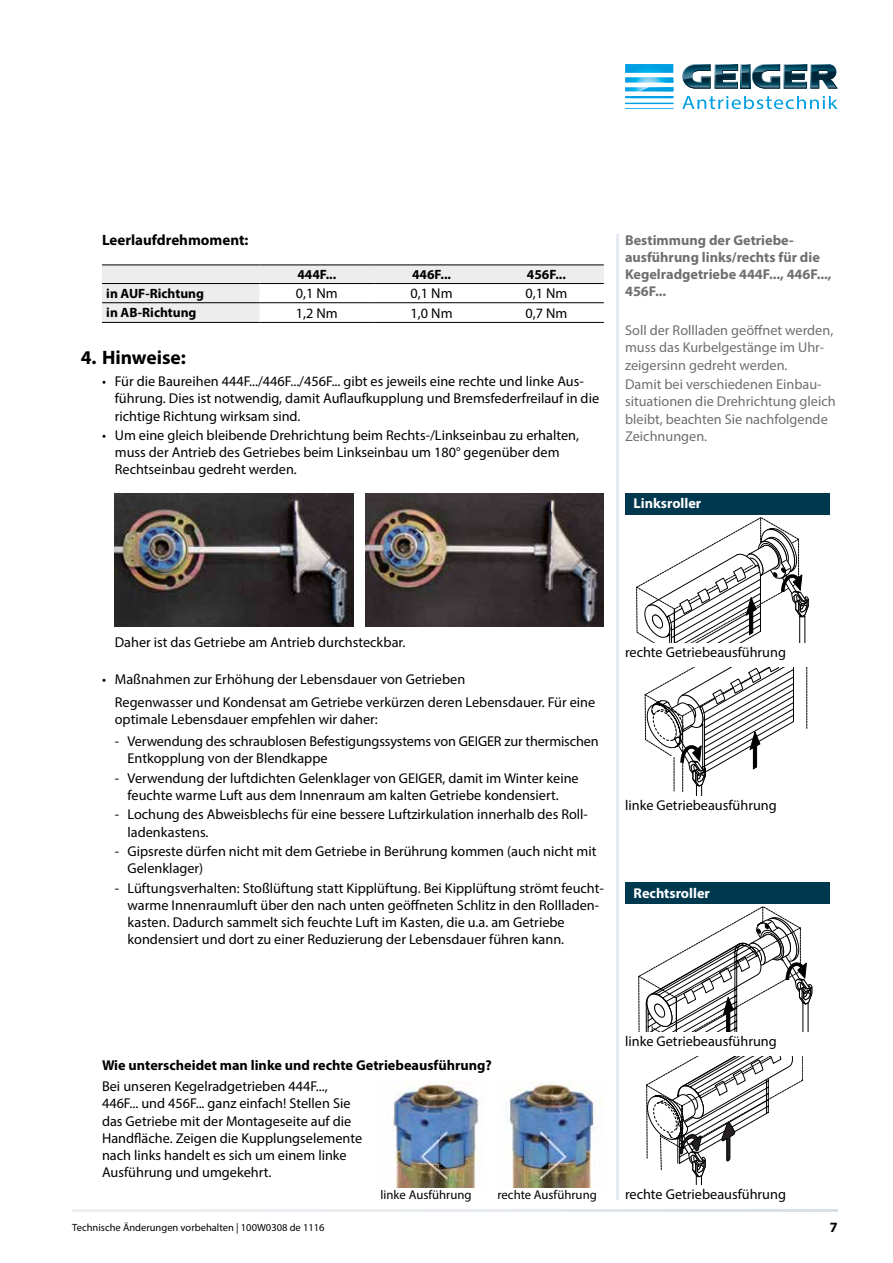
<style>
.page{position:relative;width:893px;height:1263px;background:#fff}
.page>*{position:absolute;margin:0;border:0;box-sizing:border-box;transform-origin:0 0}
.t1{font:700 19.5px "Myriad Pro";color:#000}
.t2{font:700 15px "Myriad Pro";color:#000}
.t3{font:14.25px/17.2px "Myriad Pro";color:#000}
.t4{font:14.25px/17.2px "Myriad Pro";color:#706f6f}
.t5{font:700 14.25px/17.2px "Myriad Pro";color:#706f6f}
.t6{font:700 14.25px "Myriad Pro";color:#000}
.t7{font:700 14.25px "Myriad Pro";color:#fff}
.t8{font:700 13.5px "Myriad Pro";color:#000}
.t9{font:12.75px "Myriad Pro";color:#000}
.t10{font:10.5px "Myriad Pro";color:#000}
</style>
<div class="page">
<svg style="left:682px;top:96px;width:156px;height:13px"></svg>
<svg style="left:625px;top:64px;width:48px;height:45px"></svg>
<svg style="left:682px;top:64px;width:156px;height:25px"></svg>
<svg style="left:102px;top:265px;width:502px;height:57px"></svg>
<hr style="left:102px;top:302px;width:157px;height:1px;background:#000">
<hr style="left:259px;top:302px;width:115px;height:1px;background:#000">
<hr style="left:374px;top:302px;width:115px;height:1px;background:#000">
<hr style="left:489px;top:302px;width:115px;height:1px;background:#000">
<hr style="left:259px;top:322px;width:115px;height:1px;background:#000">
<hr style="left:374px;top:322px;width:115px;height:1px;background:#000">
<hr style="left:489px;top:322px;width:115px;height:1px;background:#000">
<hr style="left:102px;top:322px;width:157px;height:1px;background:#000">
<hr style="left:102px;top:264px;width:157px;height:1px;background:#000">
<hr style="left:259px;top:264px;width:115px;height:1px;background:#000">
<hr style="left:374px;top:264px;width:115px;height:1px;background:#000">
<hr style="left:489px;top:264px;width:115px;height:1px;background:#000">
<hr style="left:102px;top:283px;width:157px;height:1px;background:#000">
<hr style="left:259px;top:283px;width:115px;height:1px;background:#000">
<hr style="left:374px;top:283px;width:115px;height:1px;background:#000">
<hr style="left:489px;top:283px;width:115px;height:1px;background:#000">
<img style="left:115px;top:493px;width:238px;height:133px">
<img style="left:365px;top:493px;width:239px;height:133px">
<hr style="left:617px;top:234px;width:2px;height:965px;background:#e5ebf0">
<svg style="left:636px;top:517px;width:173px;height:125px"></svg>
<svg style="left:645px;top:668px;width:162px;height:127px"></svg>
<div style="left:625px;top:493px;width:204px;height:21px;background:#00394f"></div>
<svg style="left:639px;top:906px;width:174px;height:125px"></svg>
<svg style="left:646px;top:1057px;width:157px;height:127px"></svg>
<div style="left:625px;top:882px;width:204px;height:22px;background:#00394f"></div>
<img style="left:506px;top:1081px;width:98px;height:106px">
<img style="left:393px;top:1081px;width:88px;height:106px">
<p class="t2" style="left:102px;top:230px;width:148px">Leerlaufdrehmoment:</p>
<p class="t8" style="left:297px;top:266px;width:40px">444F...</p>
<p class="t8" style="left:412px;top:266px;width:40px">446F...</p>
<p class="t8" style="left:527px;top:266px;width:40px">456F...</p>
<p class="t8" style="left:106px;top:285px;width:99px">in AUF-Richtung</p>
<p class="t3" style="left:296px;top:285px;width:43px">0,1 Nm</p>
<p class="t3" style="left:411px;top:285px;width:43px">0,1 Nm</p>
<p class="t3" style="left:525px;top:285px;width:43px">0,1 Nm</p>
<p class="t8" style="left:106px;top:304px;width:92px">in AB-Richtung</p>
<p class="t3" style="left:296px;top:304px;width:43px">1,2 Nm</p>
<p class="t3" style="left:411px;top:304px;width:43px">1,0 Nm</p>
<p class="t3" style="left:525px;top:304px;width:43px">0,7 Nm</p>
<h1 class="t1" style="left:81px;top:345px;width:107px">4. Hinweise:</h1>
<p class="t3" style="left:115px;top:372px;width:486px;text-indent:-13px">• Für die Baureihen 444F.../446F.../456F... gibt es jeweils eine rechte und linke Aus&shy;führung. Dies ist notwendig, damit Auflaufkupplung und Bremsfederfreilauf in die richtige Richtung wirksam sind.</p>
<p class="t3" style="left:115px;top:426px;width:466px;text-indent:-13px">• Um eine gleich bleibende Drehrichtung beim Rechts-/Linkseinbau zu erhalten, muss der Antrieb des Getriebes beim Linkseinbau um 180° gegenüber dem<br>Rechtseinbau gedreht werden.</p>
<p class="t5" style="left:625px;top:231px;width:208px">Bestimmung der Getriebe&shy;ausführung links/rechts für die<br>Kegelradgetriebe 444F..., 446F...,<br>456F...</p>
<p class="t4" style="left:625px;top:321px;width:210px">Soll der Rollladen geöffnet werden, muss das Kurbelgestänge im Uhr&shy;zeigersinn gedreht werden.</p>
<p class="t4" style="left:625px;top:375px;width:212px">Damit bei verschiedenen Einbau&shy;situationen die Drehrichtung gleich bleibt, beachten Sie nachfolgende<br>Zeichnungen.</p>
<p class="t7" style="left:634px;top:494px;width:69px">Linksroller</p>
<p class="t3" style="left:115px;top:633px;width:292px">Daher ist das Getriebe am Antrieb durchsteckbar.</p>
<p class="t3" style="left:115px;top:667px;width:482px;line-height:23.7px;text-indent:-13px">• Maßnahmen zur Erhöhung der Lebensdauer von Getrieben<br>Regenwasser und Kondensat am Getriebe verkürzen deren Lebensdauer. Für eine</p>
<p class="t3" style="left:115px;top:711px;width:265px">optimale Lebensdauer empfehlen wir daher:</p>
<p class="t3" style="left:128px;top:732px;width:473px;text-indent:-13px">- Verwendung des schraublosen Befestigungssystems von GEIGER zur thermischen<br>Entkopplung von der Blendkappe</p>
<p class="t3" style="left:115px;top:769px;width:465px;text-align:center">- Verwendung der luftdichten Gelenklager von GEIGER, damit im Winter keine feuchte warme Luft aus dem Innenraum am kalten Getriebe kondensiert.</p>
<p class="t3" style="left:128px;top:806px;width:461px;text-indent:-13px">- Lochung des Abweisblechs für eine bessere Luftzirkulation innerhalb des Roll&shy;ladenkastens.</p>
<p class="t3" style="left:128px;top:842px;width:470px;text-indent:-13px">- Gipsreste dürfen nicht mit dem Getriebe in Berührung kommen (auch nicht mit<br>Gelenklager)</p>
<p class="t3" style="left:128px;top:879px;width:478px;text-indent:-13px">- Lüftungsverhalten: Stoßlüftung statt Kipplüftung. Bei Kipplüftung strömt feucht&shy;warme Innenraumluft über den nach unten geöffneten Schlitz in den Rollladen&shy;kasten. Dadurch sammelt sich feuchte Luft im Kasten, die u.a. am Getriebe kondensiert und dort zu einer Reduzierung der Lebensdauer führen kann.</p>
<p class="t3" style="left:625px;top:643px;width:162px">rechte Getriebeausführung</p>
<p class="t3" style="left:625px;top:796px;width:153px">linke Getriebeausführung</p>
<p class="t7" style="left:634px;top:883px;width:78px">Rechtsroller</p>
<p class="t6" style="left:102px;top:1055px;width:391px">Wie unterscheidet man linke und rechte Getriebeausführung?</p>
<p class="t3" style="left:102px;top:1077px;width:262px">Bei unseren Kegelradgetrieben 444F..., 446F... und 456F... ganz einfach! Stellen Sie das Getriebe mit der Montageseite auf die Handfläche. Zeigen die Kupplungselemente nach links handelt es sich um einem linke Ausführung und umgekehrt.</p>
<p class="t9" style="left:381px;top:1187px;width:93px">linke Ausführung</p>
<p class="t9" style="left:497px;top:1187px;width:101px">rechte Ausführung</p>
<p class="t3" style="left:625px;top:1032px;width:153px">linke Getriebeausführung</p>
<p class="t3" style="left:625px;top:1185px;width:162px">rechte Getriebeausführung</p>
<p class="t10" style="left:72px;top:1221px;width:254px">Technische Änderungen vorbehalten | 100W0308 de 1116</p>
<p class="t6" style="left:830px;top:1218px;width:9px">7</p>
</div>
